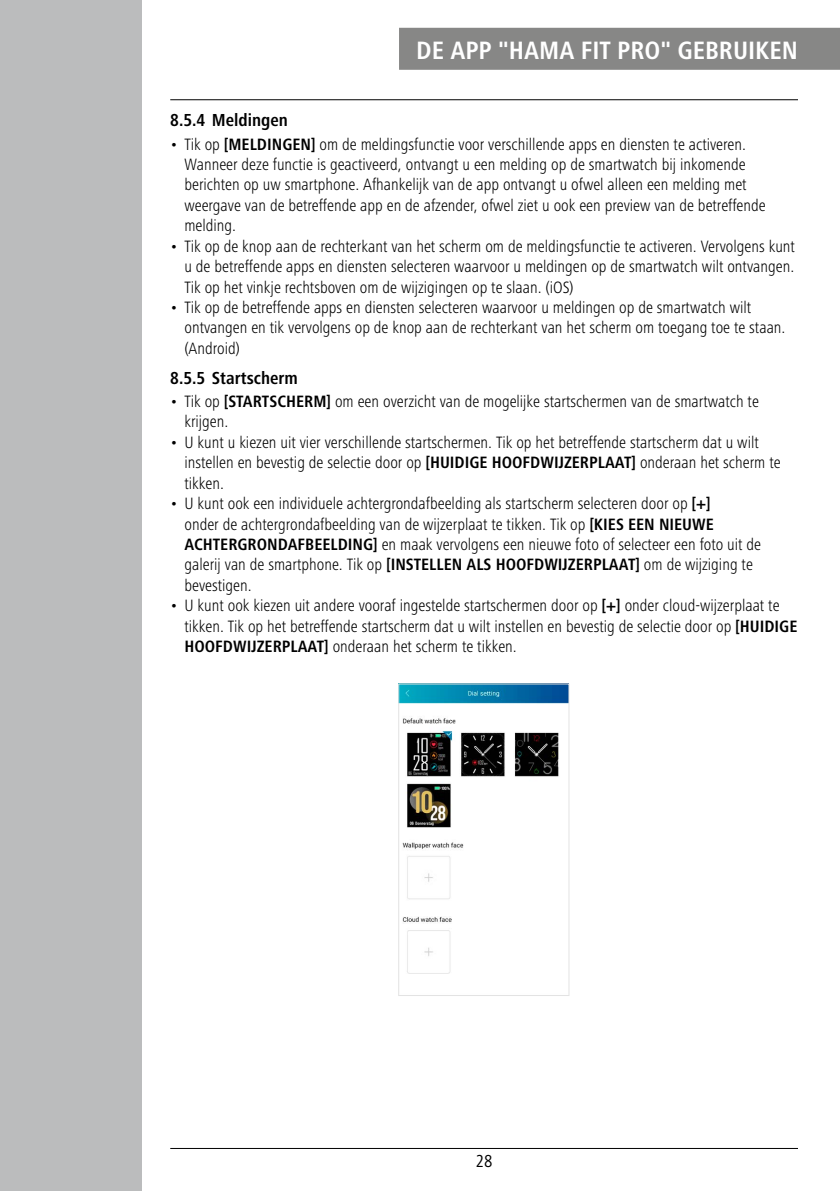
<style>
.page{position:relative;width:840px;height:1191px;background:#fff}
.page>*{position:absolute;margin:0;border:0;box-sizing:border-box;transform-origin:0 0}
.t1{font:700 condensed 26px "Frutiger Next LTW1 G";color:#fff}
.t2{font:700 condensed 18px "Frutiger Next LTW1 G";color:#000}
.t3{font:condensed 18px "Frutiger Next LTW1 G";color:#000}
.t4{font:300 condensed 17px/20.4px "Frutiger Next LTW1 G";color:#000}
.s1{font-weight:700}
</style>
<div class="page">
<hr style="left:170px;top:99px;width:627px;height:1px;background:#000">
<hr style="left:170px;top:1148px;width:627px;height:1px;background:#000">
<div style="left:0;top:0;width:142px;height:1191px;background:#bbbcbd"></div>
<div style="left:399px;top:28px;width:440px;height:42px;background:#878786"></div>
<img style="left:400px;top:685px;width:167px;height:289px">
<div style="left:398px;top:683px;width:171px;height:312px;border:1px solid #e3e3e3"></div>
<h1 class="t1" style="left:416px;top:36px;width:49px">DE APP</h1>
<h1 class="t1" style="left:498px;top:36px;width:44px">"HAMA</h1>
<h1 class="t1" style="left:580px;top:36px;width:125px">FIT PRO" GEBRUI</h1>
<h1 class="t1" style="left:754px;top:36px;width:44px">KEN</h1>
<p class="t2" style="left:170px;top:110px;width:119px">8.5.4 MELDINGEN</p>
<p class="t4" style="left:184px;top:134px;width:582px;text-indent:-14px">• Tik op <span class="s1">[MELDINGEN]</span> om de meldingsfunctie voor verschillende apps en diensten te activeren.<br>Wanneer deze functie is geactiveerd, ontvangt u een melding op de smartwatch bij inkomende berichten op uw smartphone. Afhankelijk van de app ontvangt u ofwel alleen een melding met weergave van de betreffende app en de afzender, ofwel ziet u ook een preview van de betreffende melding.</p>
<p class="t4" style="left:184px;top:236px;width:611px;text-align:justify;text-indent:-14px">• Tik op de knop aan de rechterkant van het scherm om de meldingsfunctie te activeren. Vervolgens kunt u de betreffende apps en diensten selecteren waarvoor u meldingen op de smartwatch wilt ontvangen.<br>Tik op het vinkje rechtsboven om de wijzigingen op te slaan. (iOS)</p>
<p class="t4" style="left:184px;top:297px;width:602px;text-indent:-14px">• Tik op de betreffende apps en diensten selecteren waarvoor u meldingen op de smartwatch wilt ontvangen en tik vervolgens op de knop aan de rechterkant van het scherm om toegang toe te staan. (Android)</p>
<p class="t2" style="left:170px;top:367px;width:129px">8.5.5 STARTSCHERM</p>
<p class="t4" style="left:184px;top:391px;width:575px;text-indent:-14px">• Tik op <span class="s1">[STARTSCHERM]</span> om een overzicht van de mogelijke startschermen van de smartwatch te krijgen.</p>
<p class="t4" style="left:184px;top:432px;width:597px;text-indent:-14px">• U kunt u kiezen uit vier verschillende startschermen. Tik op het betreffende startscherm dat u wilt instellen en bevestig de selectie door op <span class="s1">[HUIDIGE HOOFDWIJZERPLAAT]</span> onderaan het scherm te tikken.</p>
<p class="t4" style="left:184px;top:493px;width:578px;text-indent:-14px">• U kunt ook een individuele achtergrondafbeelding als startscherm selecteren door op <span class="s1">[+]<br></span>onder de achtergrondafbeelding van de wijzerplaat te tikken. Tik op <span class="s1">[KIES EEN NIEUWE ACHTERGRONDAFBEELDING]</span> en maak vervolgens een nieuwe foto of selecteer een foto uit de galerij van de smartphone. Tik op <span class="s1">[INSTELLEN ALS HOOFDWIJZERPLAAT]</span> om de wijziging te bevestigen.</p>
<p class="t4" style="left:184px;top:595px;width:614px;text-indent:-14px">• U kunt ook kiezen uit andere vooraf ingestelde startschermen door op <span class="s1">[+]</span> onder cloud-wijzerplaat te tikken. Tik op het betreffende startscherm dat u wilt instellen en bevestig de selectie door op <span class="s1">[HUIDIGE<br>HOOFDWIJZERPLAAT]</span> onderaan het scherm te tikken.</p>
<p class="t3" style="left:475px;top:1151px;width:18px">28</p>
</div>
